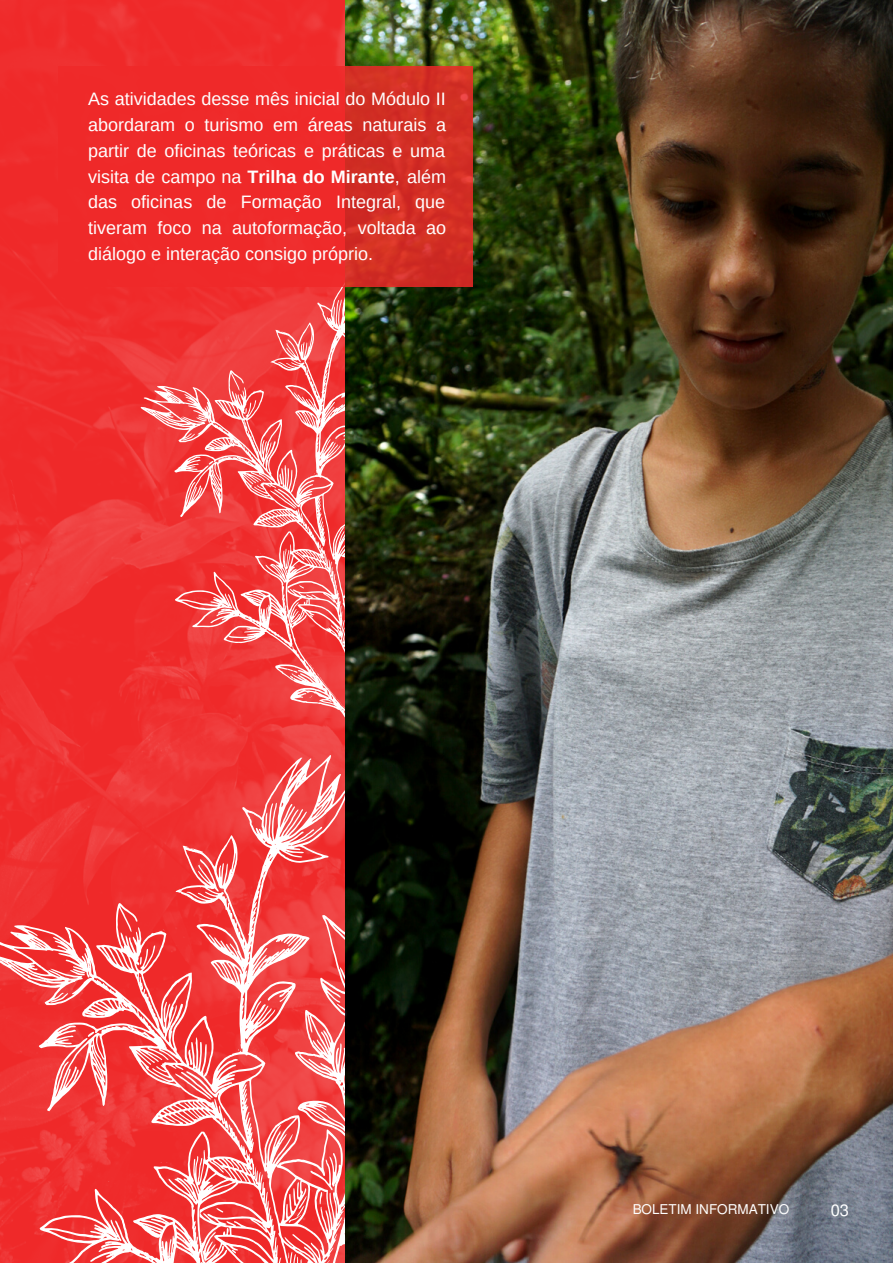
<style>
.page{position:relative;width:893px;height:1264px;background:#fff}
.page>*{position:absolute;margin:0;border:0;box-sizing:border-box;transform-origin:0 0}
.t1{font:18px/25.8px "Arimo";color:#fff;text-align:justify}
.t2{font:16.5px "Mukti";color:#fff}
.t3{font:13.5px "Mukti";color:#fff}
.s1{font-weight:700}
</style>
<div class="page">
<img style="left:0;top:0;width:345px;height:755px">
<svg style="left:0;top:755px;width:345px;height:507px;background:#f25656"></svg>
<svg style="left:141px;top:286px;width:204px;height:469px;background:#f15353"></svg>
<img style="left:345px;top:0;width:547px;height:1262px">
<svg style="left:58px;top:66px;width:414px;height:220px;background:#e62b28"></svg>
<p class="t1" style="left:88px;top:86px;width:359px">As atividades desse mês inicial do Módulo II abordaram o turismo em áreas naturais a partir de oficinas teóricas e práticas e uma visita de campo na <span class="s1">Trilha do Mirante</span>, além das oficinas de Formação Integral, que tiveram foco na autoformação, voltada ao diálogo e interação consigo próprio.</p>
<p class="t3" style="left:632px;top:1199px;width:158px">BOLETIM INFORMATIVO</p>
<p class="t2" style="left:830px;top:1198px;width:20px">03</p>
</div>
